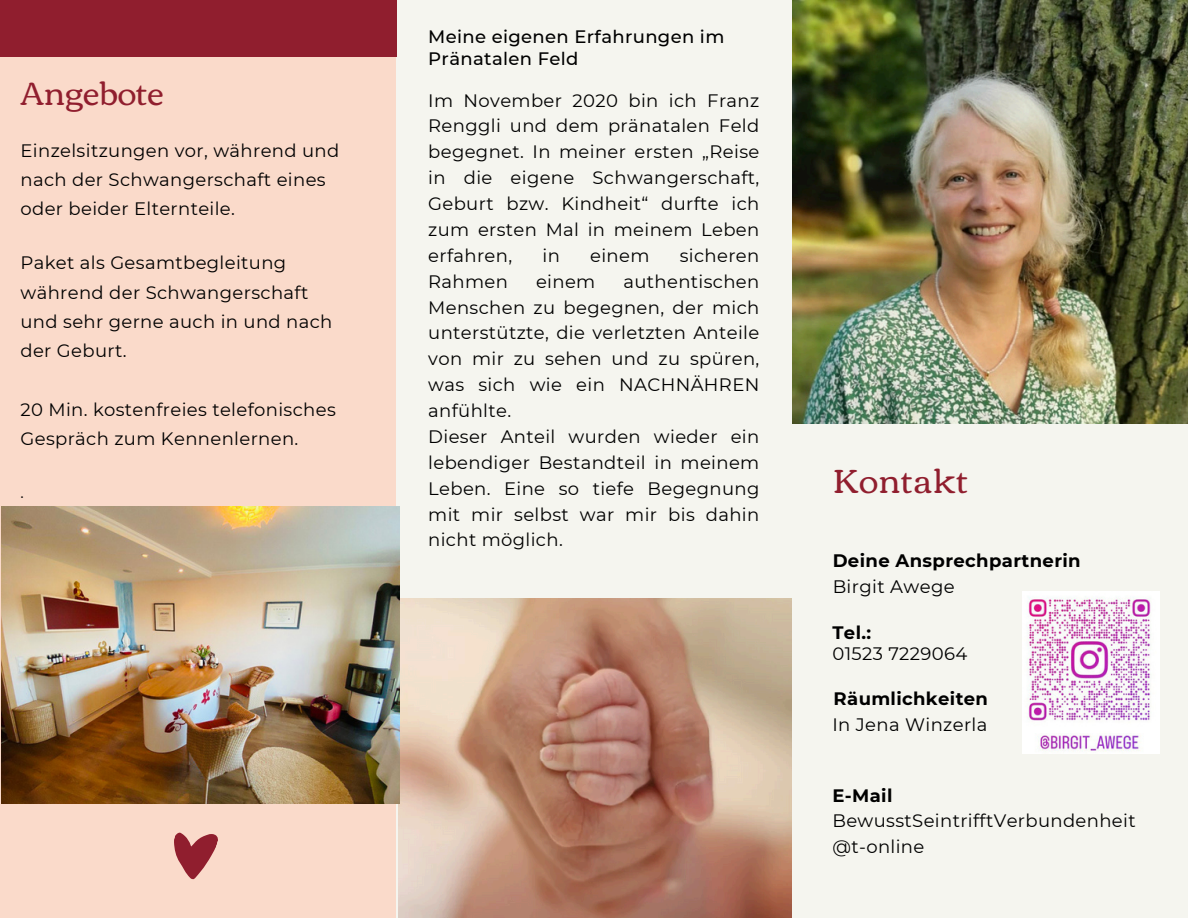
<style>
.page{position:relative;width:1188px;height:918px;background:#f5f5ef}
.page>*{position:absolute;margin:0;border:0;box-sizing:border-box;transform-origin:0 0}
.t1{font:33.75px "Corben";letter-spacing:.02em;color:#901e2e}
.t2{font:32.7px "Corben";color:#901e2e}
.t3{font:18px/25.8px "Montserrat";letter-spacing:.02em;color:#000}
.t4{font:700 18px/25.8px "Montserrat";letter-spacing:.02em;color:#000}
.t5{font:500 18px/22.5px "Montserrat";letter-spacing:.02em;color:#000}
.t6{font:15.75px "Montserrat";color:#000}
.s1{font-weight:400}
</style>
<div class="page">
<div style="left:0;top:0;width:396px;height:918px;background:#fadaca"></div>
<img style="left:398px;top:598px;width:394px;height:320px">
<div style="left:0;top:0;width:396px;height:57px;background:#901e2e"></div>
<img style="left:1px;top:506px;width:399px;height:297px">
<svg style="left:174px;top:832px;width:44px;height:48px"></svg>
<img style="left:792px;top:0;width:396px;height:423px">
<img style="left:1022px;top:591px;width:138px;height:162px">
<p class="t2" style="left:21px;top:75px;width:145px">Angebote</p>
<h2 class="t3" style="left:21px;top:136px;width:320px;line-height:29.2px">Einzelsitzungen vor, während und nach der Schwangerschaft eines oder beider Elternteile.</h2>
<h3 class="t3" style="left:21px;top:248px;width:313px;line-height:29.2px">Paket als Gesamtbegleitung während der Schwangerschaft und sehr gerne auch in und nach der Geburt.</h3>
<p class="t3" style="left:21px;top:395px;width:317px;line-height:29.2px">20 Min. kostenfreies telefonisches<br>Gespräch zum Kennenlernen.</p>
<p class="t6" style="left:21px;top:483px;width:5px">.</p>
<h2 class="t5" style="left:428px;top:25px;width:298px">Meine eigenen Erfahrungen im<br>Pränatalen Feld</h2>
<h3 class="t3" style="left:428px;top:87px;width:333px;text-align:justify">Im November 2020 bin ich Franz Renggli und dem pränatalen Feld begegnet. In meiner ersten „Reise in die eigene Schwangerschaft, Geburt bzw. Kindheit“ durfte ich zum ersten Mal in meinem Leben erfahren,</h3>
<h3 class="t3" style="left:542px;top:242px;width:19px">in</h3>
<h3 class="t3" style="left:590px;top:242px;width:61px">einem</h3>
<h3 class="t3" style="left:680px;top:242px;width:81px">sicheren</h3>
<h3 class="t3" style="left:428px;top:268px;width:333px;text-indent:195px">authentischen<br>Menschen zu begegnen, der mich unterstützte, die verletzten Anteile von mir zu sehen und zu spüren, was sich wie ein NACHNÄHREN anfühlte.<br>Dieser Anteil wurden wieder ein lebendiger Bestandteil in meinem<br>Leben. Eine so tiefe Begegnung mit mir selbst war mir bis dahin nicht möglich.</h3>
<h3 class="t3" style="left:428px;top:268px;width:81px">Rahmen</h3>
<h3 class="t3" style="left:536px;top:268px;width:61px">einem</h3>
<p class="t1" style="left:833px;top:462px;width:137px">Kontakt</p>
<h2 class="t4" style="left:833px;top:548px;width:250px">Deine Ansprechpartnerin<br><span class="s1">Birgit Awege</span></h2>
<h3 class="t4" style="left:832px;top:619px;width:40px">Tel.:</h3>
<h1 class="t3" style="left:832px;top:640px;width:136px">01523 7229064</h1>
<h3 class="t4" style="left:834px;top:686px;width:156px">Räumlichkeiten</h3>
<h2 class="t3" style="left:832px;top:711px;width:156px">In Jena Winzerla</h2>
<p class="t4" style="left:832px;top:783px;width:61px">E-Mail</p>
<p class="t3" style="left:832px;top:808px;width:305px">BewusstSeintrifftVerbundenheit @t-online</p>
</div>
